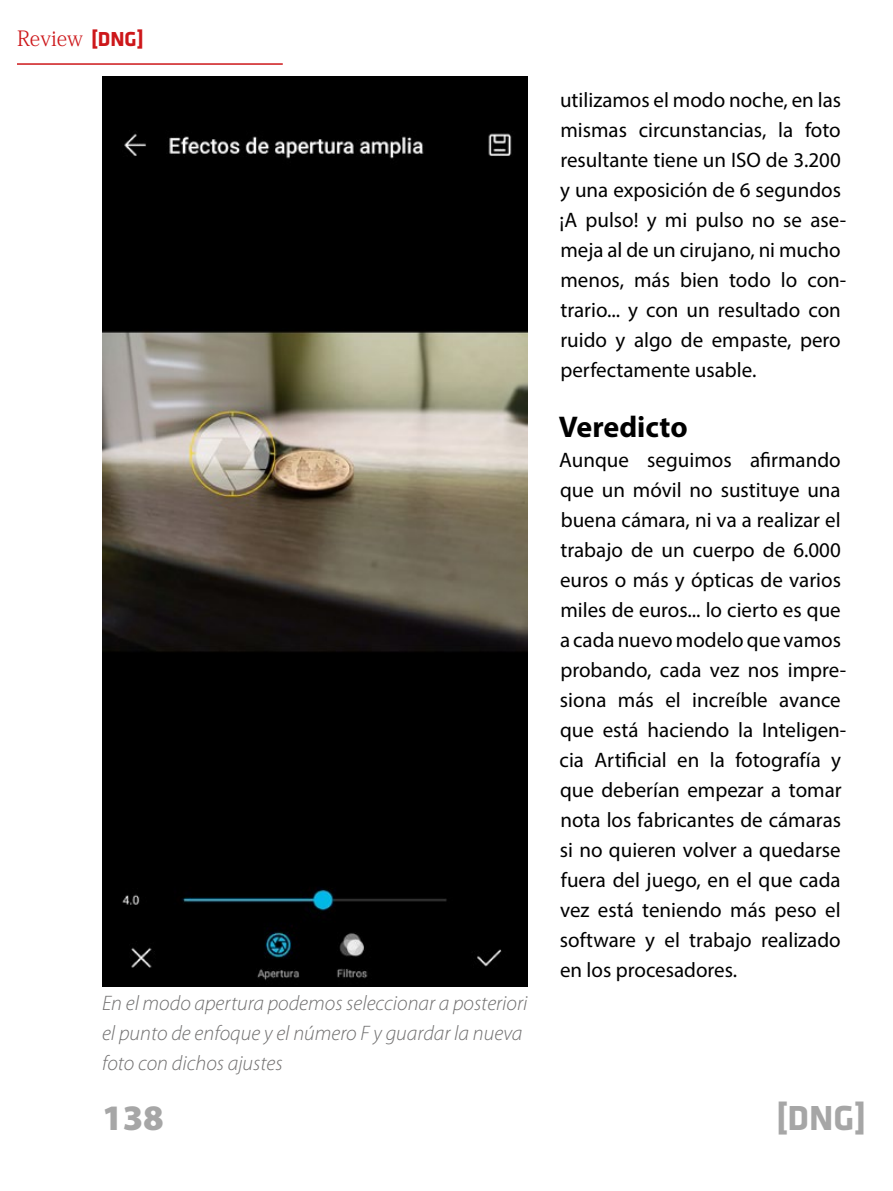
<style>
.page{position:relative;width:893px;height:1191px;background:#fff}
.page>*{position:absolute;margin:0;border:0;box-sizing:border-box;transform-origin:0 0}
.t1{font:700 36px "Klavika";color:#a6a6a6}
.t2{font:900 36px "Myriad Pro";color:#a6a6a6}
.t3{font:700 30px "Myriad Pro";color:#000}
.t4{font:21px/30px "Myriad Pro";color:#000}
.t5{font:italic 300 21px/30px "Myriad Pro";color:#706f6f}
.t6{font:21px "Adobe Fangsong Std";color:#cd171a}
.s1{font-family:"Klavika";font-weight:700}
</style>
<div class="page">
<img style="left:102px;top:77px;width:425px;height:909px">
<hr style="left:17px;top:63px;width:266px;height:2px;background:#cd171a">
<p class="t6" style="left:17px;top:26px;width:128px">Review <span class="s1">[DNG]</span></p>
<p class="t4" style="left:560px;top:84px;width:288px">utilizamos el modo noche, en las mismas circunstancias, la foto resultante tiene un ISO de 3.200 y una exposición de 6 segundos ¡A pulso! y mi pulso no se ase&shy;meja al de un cirujano, ni mucho menos, más bien todo lo con&shy;trario... y con un resultado con ruido y algo de empaste, pero perfectamente usable.</p>
<h2 class="t3" style="left:559px;top:407px;width:130px">Veredicto</h2>
<p class="t4" style="left:559px;top:444px;width:289px">Aunque seguimos afirmando que un móvil no sustituye una buena cámara, ni va a realizar el trabajo de un cuerpo de 6.000 euros o más y ópticas de varios miles de euros... lo cierto es que a cada nuevo modelo que vamos probando, cada vez nos impre&shy;siona más el increíble avance que está haciendo la Inteligen&shy;cia Artificial en la fotografía y que deberían empezar a tomar nota los fabricantes de cámaras si no quieren volver a quedarse fuera del juego, en el que cada vez está teniendo más peso el software y el trabajo realizado en los procesadores.</p>
<p class="t5" style="left:102px;top:988px;width:427px">En el modo apertura podemos seleccionar a posteriori el punto de enfoque y el número F y guardar la nueva foto con dichos ajustes</p>
<h1 class="t2" style="left:102px;top:1094px;width:63px">138</h1>
<h1 class="t1" style="left:776px;top:1098px;width:92px">[DNG]</h1>
</div>
